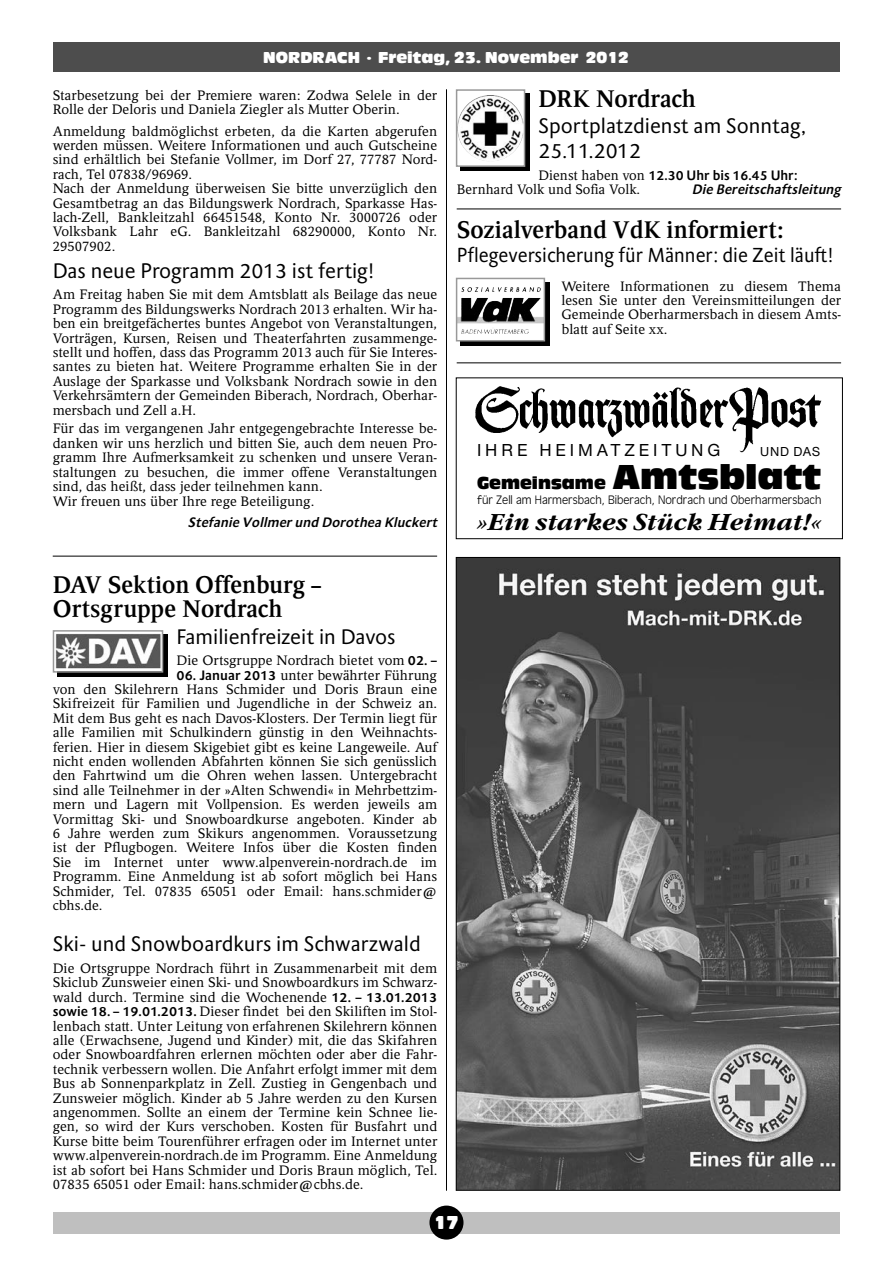
<style>
.page{position:relative;width:893px;height:1263px;background:#fff}
.page>*{position:absolute;margin:0;border:0;box-sizing:border-box;transform-origin:0 0}
.t1{font:700 24px/24px "Schwabo Serif Hl";letter-spacing:-.005em;color:#000}
.t2{font:italic 700 24px "Garamond Itc T";color:#000;scale:1.04 1}
.t3{font:21px/25.5px "Schwabo Sans";color:#000}
.t4{font:20.25px "Schwabo Sans";color:#000;scale:.95 1}
.t5{font:19.5px "Antique Olive T Compact Ro 1";color:#fff}
.t6{font:18px "Antique Olive T Compact";color:#000}
.t7{font:500 18px "Nimbus Sans Novus T";letter-spacing:.215em;color:#000}
.t8{font:16.5px "Antique Olive T Compact Ro 1";color:#fff}
.t9{font:13.65px/14.4px "Schwabo Serif";color:#000;text-align:justify}
.t10{font:italic 700 13.65px "Schwabo Sans";color:#000}
.t11{font:700 13.65px "Schwabo Sans";color:#000}
.t12{font:500 13.5px "Nimbus Sans Novus T";letter-spacing:.055em;color:#000}
.t13{font:300 12.75px "Antique Olive T";color:#000}
.s1{font-family:"Schwabo Sans";font-weight:700}
.s2{font-family:"Schwabo Serif";font-weight:400}
.s3{font-size:36px}
</style>
<div class="page">
<hr style="left:53px;top:556px;width:384px;height:1px;background:#000">
<hr style="left:457px;top:209px;width:384px;height:1px;background:#000">
<hr style="left:457px;top:362px;width:384px;height:1px;background:#000">
<hr style="left:446px;top:89px;width:1px;height:1102px;background:#000">
<div style="left:53px;top:43px;width:786px;height:29px;background:#4d4d4d"></div>
<div style="left:53px;top:1212px;width:786px;height:21px;background:#bfbfbf"></div>
<div style="left:429px;top:1205px;width:34px;height:34px;background:#000;border-radius:50%"></div>
<div style="left:57px;top:634px;width:111px;height:43px;background:#000"></div>
<div style="left:54px;top:632px;width:108px;height:39px;background:linear-gradient(to right,#d8d8d8,#d5d5d5)"></div>
<img style="left:56px;top:634px;width:104px;height:34px">
<div style="left:53px;top:630px;width:110px;height:43px;border:2px solid #999"></div>
<div style="left:460px;top:282px;width:89px;height:64px;background:linear-gradient(to right,#000,#000)"></div>
<svg style="left:459px;top:282px;width:83px;height:56px"></svg>
<img style="left:461px;top:287px;width:73px;height:6px">
<div style="left:456px;top:278px;width:89px;height:63px;border:2px solid #999"></div>
<div style="left:460px;top:94px;width:70px;height:77px;background:#000"></div>
<svg style="left:459px;top:94px;width:63px;height:70px"></svg>
<img style="left:475px;top:95px;width:47px;height:66px">
<div style="left:456px;top:89px;width:69px;height:78px;border:2px solid #999"></div>
<img style="left:458px;top:559px;width:380px;height:630px">
<div style="left:456px;top:377px;width:387px;height:162px;border:1px solid #000"></div>
<img style="left:475px;top:386px;width:347px;height:67px">
<p class="t8" style="left:263px;top:48px;width:367px">NORDRACH · Freitag, 23. November 2012</p>
<p class="t9" style="left:53px;top:88px;width:386px">Starbesetzung bei der Premiere waren: Zodwa Selele in der<br>Rolle der Deloris und Daniela Ziegler als Mutter Oberin.</p>
<p class="t9" style="left:53px;top:124px;width:386px;text-align:left">Anmeldung baldmöglichst erbeten, da die Karten abgerufen werden müssen. Weitere Informationen und auch Gutscheine sind erhältlich bei Stefanie Vollmer, im Dorf 27, 77787 Nord&shy;rach, Tel 07838/96969.<br>Nach der Anmeldung überweisen Sie bitte unverzüglich den Gesamtbetrag an das Bildungswerk Nordrach, Sparkasse Has&shy;lach-Zell, Bankleitzahl 66451548, Konto Nr. 3000726 oder Volksbank Lahr eG. Bankleitzahl 68290000, Konto Nr.<br>29507902.</p>
<h2 class="t3" style="left:53px;top:258px;width:323px">Das neue Programm 2013 ist fertig!</h2>
<p class="t9" style="left:53px;top:288px;width:386px">Am Freitag haben Sie mit dem Amtsblatt als Beilage das neue Programm des Bildungswerks Nordrach 2013 erhalten. Wir ha&shy;ben ein breitgefächertes buntes Angebot von Veranstaltungen, Vorträgen, Kursen, Reisen und Theaterfahrten zusammenge&shy;stellt und hoffen, dass das Programm 2013 auch für Sie Interes&shy;santes zu bieten hat. Weitere Programme erhalten Sie in der Auslage der Sparkasse und Volksbank Nordrach sowie in den Verkehrsämtern der Gemeinden Biberach, Nordrach, Oberhar&shy;mersbach und Zell a.H.</p>
<p class="t9" style="left:53px;top:422px;width:386px;text-align:left">Für das im vergangenen Jahr entgegengebrachte Interesse be&shy;danken wir uns herzlich und bitten Sie, auch dem neuen Pro&shy;gramm Ihre Aufmerksamkeit zu schenken und unsere Veran&shy;staltungen zu besuchen, die immer offene Veranstaltungen sind, das heißt, dass jeder teilnehmen kann.<br>Wir freuen uns über Ihre rege Beteiligung.</p>
<p class="t10" style="left:188px;top:515px;width:254px">Stefanie Vollmerund Dorothea Kluckert</p>
<h1 class="t1" style="left:53px;top:572px;width:270px">DAV Sektion Offenburg –<br>Ortsgruppe Nordrach</h1>
<h2 class="t3" style="left:177px;top:624px;width:220px">Familienfreizeit in Davos</h2>
<p class="t9" style="left:177px;top:653px;width:262px">Die Ortsgruppe Nordrach bietet vom <span class="s1">02. –</span></p>
<p class="t9" style="left:53px;top:668px;width:386px;text-indent:124px"><span class="s1">06. Januar 2013</span> unter bewährter Führung von den Skilehrern Hans Schmider und Doris Braun eine Skifreizeit für Familien und Jugendliche in der Schweiz an.<br>Mit dem Bus geht es nach Davos-Klosters. Der Termin liegt für alle Familien mit Schulkindern günstig in den Weihnachts - ferien. Hier in diesem Skigebiet gibt es keine Langeweile. Auf nicht enden wollenden Abfahrten können Sie sich genüsslich den Fahrtwind um die Ohren wehen lassen. Untergebracht sind alle Teilnehmer in der »Alten Schwendi« in Mehrbettzim&shy;mern und Lagern mit Vollpension. Es werden jeweils am Vormittag Ski- und Snowboardkurse angeboten. Kinder ab 6 Jahre werden zum Skikurs angenommen. Voraussetzung ist der Pflugbogen. Weitere Infos über die Kosten finden Sie im Internet unter www.alpenverein-nordrach.de im Programm. Eine Anmeldung ist ab sofort möglich bei Hans Schmider, Tel. 07835 65051 oder Email: hans.schmider@ cbhs.de.</p>
<h2 class="t3" style="left:53px;top:932px;width:370px">Ski- und Snowboardkurs im Schwarzwald</h2>
<p class="t9" style="left:53px;top:961px;width:386px">Die Ortsgruppe Nordrach führt in Zusammenarbeit mit dem Skiclub Zunsweier einen Ski- und Snowboardkurs im Schwarz&shy;wald durch. Termine sind die Wochenende <span class="s1">12. – 13.01.2013 sowie 18. – 19.01.2013.</span> Dieser findet bei den Skiliften im Stol&shy;lenbach statt. Unter Leitung von erfahrenen Skilehrern können alle (Erwachsene, Jugend und Kinder) mit, die das Skifahren oder Snowboardfahren erlernen möchten oder aber die Fahr&shy;technik verbessern wollen. Die Anfahrt erfolgt immer mit dem Bus ab Sonnenparkplatz in Zell. Zustieg in Gengenbach und Zunsweier möglich. Kinder ab 5 Jahre werden zu den Kursen angenommen. Sollte an einem der Termine kein Schnee lie&shy;gen, so wird der Kurs verschoben. Kosten für Busfahrt und Kurse bitte beim Tourenführer erfragen oder im Internet unter www.alpenverein-nordrach.de im Programm. Eine Anmeldung ist ab sofort bei Hans Schmider und Doris Braun möglich, Tel.<br>07835 65051 oder Email: hans.schmider@cbhs.de.</p>
<h1 class="t1" style="left:538px;top:87px;width:159px">DRK Nordrach</h1>
<h2 class="t3" style="left:538px;top:113px;width:269px">Sportplatzdienst am Sonntag,<br>25.11.2012</h2>
<p class="t11" style="left:539px;top:167px;width:261px"><span class="s2">Dienst haben von</span> 12.30 Uhr bis 16.45 Uhr:</p>
<p class="t9" style="left:457px;top:182px;width:185px">Bernhard Volk und Sofia Volk.</p>
<p class="t10" style="left:692px;top:182px;width:154px">Die Bereitschaftsleitung</p>
<h1 class="t1" style="left:457px;top:218px;width:328px">Sozialverband VdK informiert:</h1>
<h3 class="t4" style="left:457px;top:244px;width:398px">Pflegeversicherung für Männer: die Zeit läuft!</h3>
<p class="t9" style="left:561px;top:279px;width:281px">Weitere Informationen zu diesem Thema lesen Sie unter den Vereinsmitteilungen der Gemeinde Oberharmersbach in diesem Amts&shy;blatt auf Seite xx.</p>
<h3 class="t7" style="left:477px;top:439px;width:245px">IHRE HEIMATZEITUNG</h3>
<p class="t12" style="left:760px;top:443px;width:62px">UND DAS</p>
<h3 class="t6" style="left:477px;top:472px;width:346px">Gemeinsame <span class="s3">Amtsblatt</span></h3>
<p class="t13" style="left:477px;top:492px;width:346px">für Zell am Harmersbach, Biberach, Nordrach und Oberharmersbach</p>
<h1 class="t2" style="left:477px;top:507px;width:333px">»Ein starkes Stück Heimat!«</h1>
<h3 class="t5" style="left:433px;top:1211px;width:27px">17</h3>
</div>
